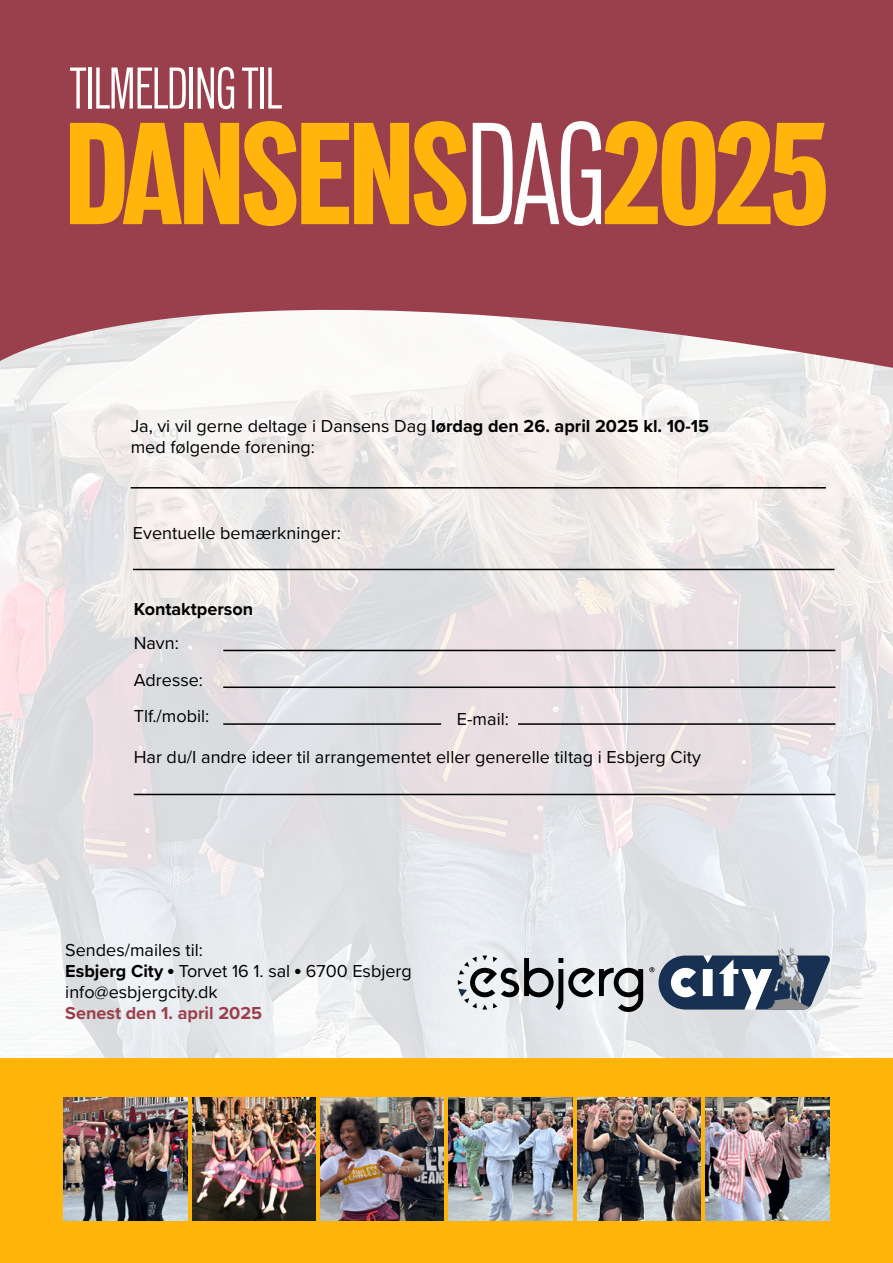
<style>
.page{position:relative;width:893px;height:1263px;background:#fff}
.page>*{position:absolute;margin:0;border:0;box-sizing:border-box;transform-origin:0 0}
.t1{font:700 condensed 144.6px "Lorimer No 2";letter-spacing:-.03em;color:#ffb50b}
.t2{font:300 condensed 58.65px "Lorimer No 2";letter-spacing:-.03em;color:#fff}
.t3{font:18px/21px "Proxima Nova";color:#000}
.t4{font:700 18px "Proxima Nova";color:#9a404c}
.t5{font:700 18px "Proxima Nova";color:#000}
.s1{font-weight:300;color:#fff}
.s2{font-weight:700}
</style>
<div class="page">
<img style="left:0;top:368px;width:893px;height:691px">
<svg style="left:0;top:0;width:893px;height:368px;background:#a3535e"></svg>
<hr style="left:131px;top:487px;width:695px;height:1px;background:#000">
<hr style="left:133px;top:569px;width:702px;height:1px;background:#000">
<hr style="left:223px;top:650px;width:612px;height:1px;background:#000">
<hr style="left:223px;top:686px;width:612px;height:2px;background:#000">
<hr style="left:223px;top:723px;width:218px;height:2px;background:#000">
<hr style="left:518px;top:723px;width:317px;height:2px;background:#000">
<hr style="left:134px;top:794px;width:701px;height:1px;background:#000">
<svg style="left:458px;top:955px;width:185px;height:57px;background:#afb2b4"></svg>
<svg style="left:649px;top:948px;width:182px;height:61px"></svg>
<div style="left:0;top:1059px;width:893px;height:204px;background:#ffb50b"></div>
<img style="left:449px;top:1097px;width:123px;height:123px">
<img style="left:64px;top:1097px;width:123px;height:123px">
<img style="left:321px;top:1097px;width:123px;height:123px">
<img style="left:706px;top:1097px;width:123px;height:123px">
<img style="left:192px;top:1097px;width:124px;height:123px">
<img style="left:577px;top:1097px;width:124px;height:123px">
<h2 class="t2" style="left:69px;top:56px;width:214px">TILMELDING TIL</h2>
<h1 class="t1" style="left:64px;top:93px;width:768px">DANSENS<span class="s1">DAG</span>2025</h1>
<p class="t3" style="left:131px;top:415px;width:580px">Ja, vi vil gerne deltage i Dansens Dag <span class="s2">lørdag den 26. april 2025 kl. 10-15 </span>med følgende forening:</p>
<p class="t3" style="left:133px;top:522px;width:209px">Eventuelle bemærkninger:</p>
<p class="t5" style="left:134px;top:596px;width:121px">Kontaktperson</p>
<p class="t3" style="left:134px;top:623px;width:77px;line-height:36.8px">Navn:<br>Adresse:<br>Tlf./mobil:</p>
<p class="t3" style="left:457px;top:707px;width:53px">E-mail:</p>
<p class="t3" style="left:134px;top:746px;width:569px">Har du/I andre ideer til arrangementet eller generelle tiltag i Esbjerg City</p>
<p class="t3" style="left:65px;top:938px;width:348px">Sendes/mailes til:<br><span class="s2">Esbjerg City</span> <sup>●</sup> Torvet 16 1. sal <sup>●</sup> 6700 Esbjerg info@esbjergcity.dk</p>
<p class="t4" style="left:65px;top:999px;width:198px">Senest den 1. april 2025</p>
</div>
